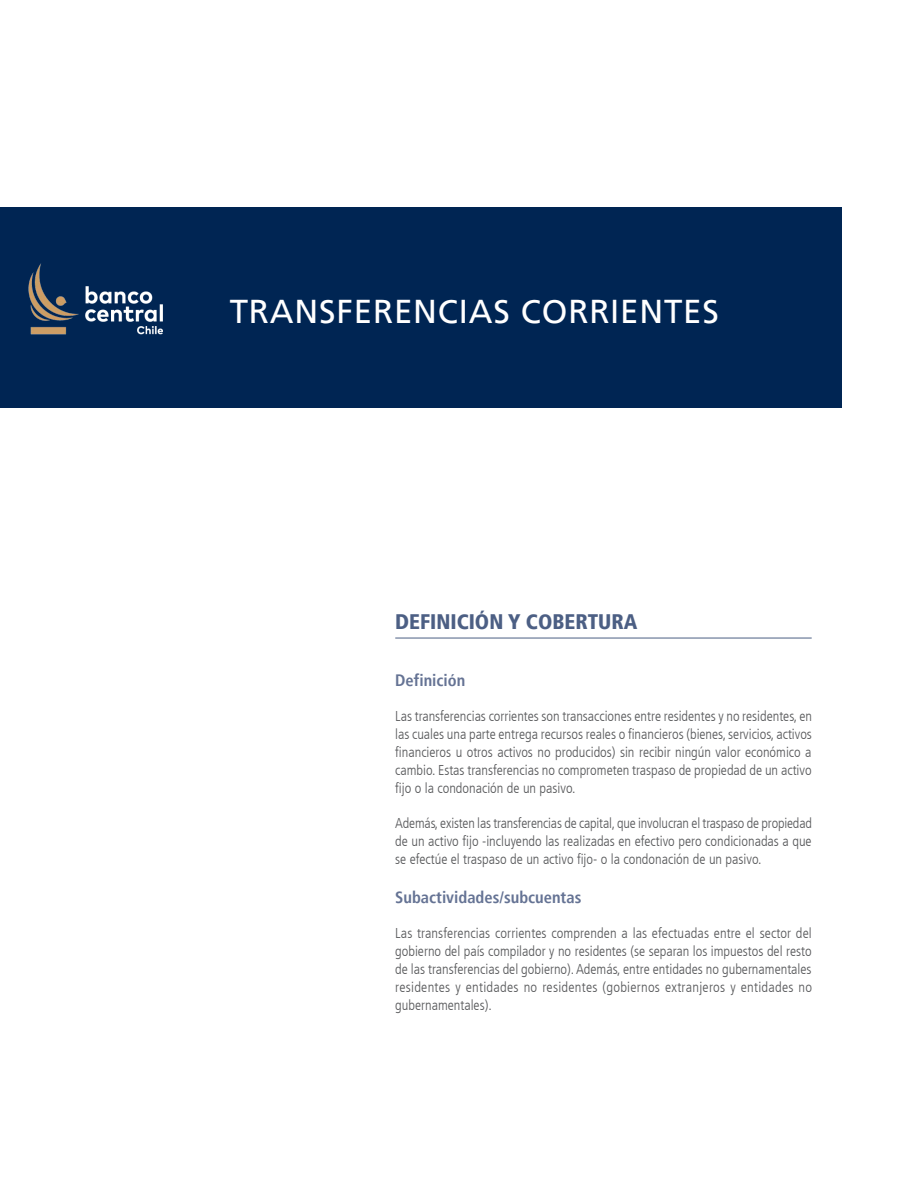
<style>
.page{position:relative;width:918px;height:1188px;background:#fff}
.page>*{position:absolute;margin:0;border:0;box-sizing:border-box;transform-origin:0 0}
._03_Texto_general{font:33px "Frutiger LT";letter-spacing:.025em;color:#fff}
._00_título_gris_con{font:900 condensed 21px "Frutiger LT";color:#4c5f84}
._03_Texto_general-2{font:700 condensed 16.5px "Frutiger LT";color:#657394}
._03_Texto_general-3{font:300 condensed 14.25px/18px "Frutiger LT";color:#57585a;text-align:justify}
</style>
<div class="page">
<div style="left:0;top:207px;width:841px;height:200px;background:#002553"></div>
<hr style="left:395px;top:638px;width:417px;height:1px;background:#4c5f84">
<img style="left:28px;top:263px;width:135px;height:72px">
<p class="_03_Texto_general" style="left:230px;top:292px;width:491px">TRANSFERENCIAS CORRIENTES</p>
<p class="_00_título_gris_con" style="left:395px;top:609px;width:244px">DEFINICIÓN Y COBERTURA</p>
<p class="_03_Texto_general-2" style="left:395px;top:670px;width:72px">Definición</p>
<p class="_03_Texto_general-3" style="left:395px;top:707px;width:418px">Las transferencias corrientes son transacciones entre residentes y no residentes, en las cuales una parte entrega recursos reales o financieros (bienes, servicios, activos financieros u otros activos no producidos) sin recibir ningún valor económico a cambio. Estas transferencias no comprometen traspaso de propiedad de un activo fijo o la condonación de un pasivo.</p>
<p class="_03_Texto_general-3" style="left:395px;top:814px;width:418px">Además, existen las transferencias de capital, que involucran el traspaso de propiedad de un activo fijo -incluyendo las realizadas en efectivo pero condicionadas a que se efectúe el traspaso de un activo fijo- o la condonación de un pasivo.</p>
<p class="_03_Texto_general-2" style="left:395px;top:887px;width:188px">Subactividades/subcuentas</p>
<p class="_03_Texto_general-3" style="left:395px;top:924px;width:418px">Las transferencias corrientes comprenden a las efectuadas entre el sector del gobierno del país compilador y no residentes (se separan los impuestos del resto de las transferencias del gobierno). Además, entre entidades no gubernamentales residentes y entidades no residentes (gobiernos extranjeros y entidades no gubernamentales).</p>
</div>
